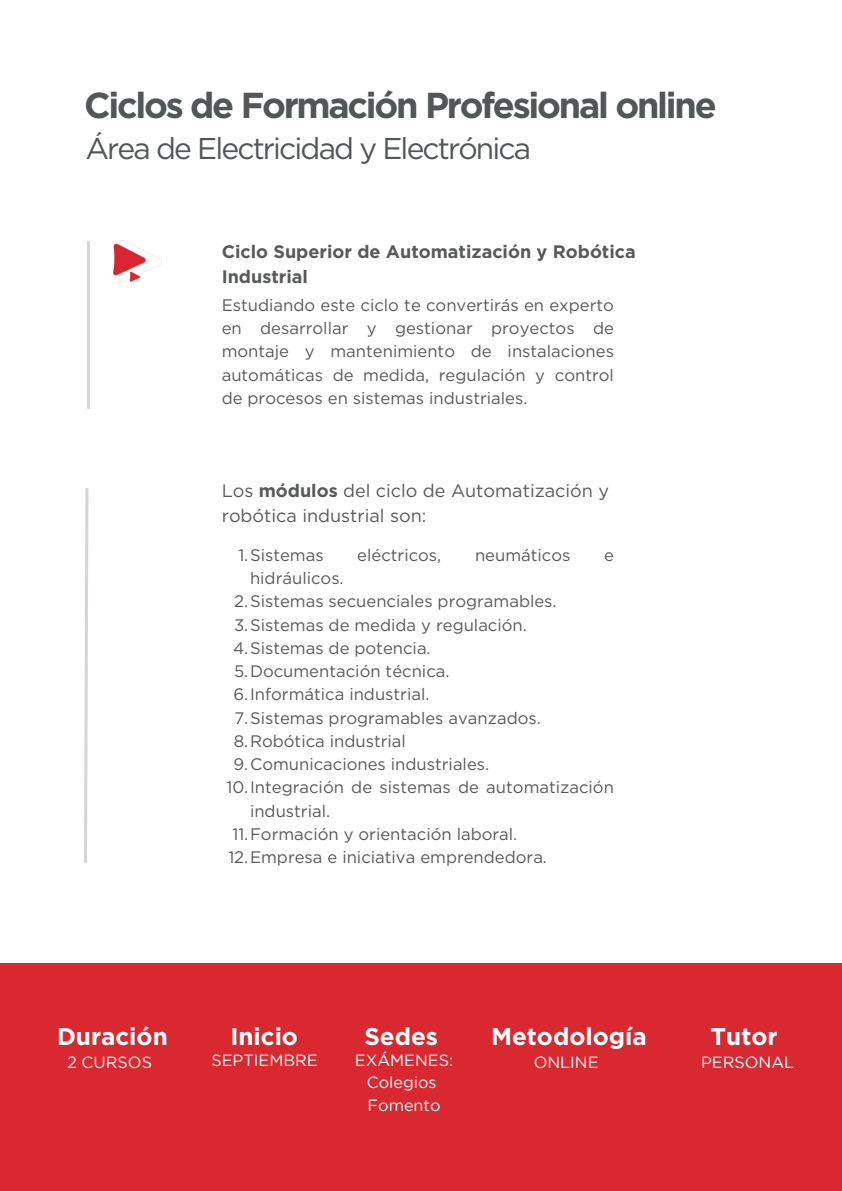
<style>
.page{position:relative;width:842px;height:1191px;background:#fff}
.page>*{position:absolute;margin:0;border:0;box-sizing:border-box;transform-origin:0 0}
.t1{font:700 36px "Gotham";letter-spacing:-.06em;color:#525656}
.t2{font:30px "Gotham";letter-spacing:-.06em;color:#525656}
.t3{font:700 24.2px "Gotham";color:#fff}
.t4{font:18px/24.8px "Gotham";color:#58595a}
.t5{font:700 18px/24.8px "Gotham";color:#58595a}
.t6{font:16.7px/23.2px "Gotham";color:#58595a;text-align:justify}
.t7{font:16.2px "Gotham";color:#fff}
.s1{font-weight:700}
</style>
<div class="page">
<div style="left:0;top:963px;width:842px;height:227px;background:#d9282f"></div>
<hr style="left:87px;top:241px;width:3px;height:168px;background:#d6d4d4">
<svg style="left:84px;top:488px;width:5px;height:375px"></svg>
<img style="left:114px;top:241px;width:47px;height:40px">
<h1 class="t1" style="left:84px;top:84px;width:634px">Ciclos de Formación Profesional online</h1>
<h2 class="t2" style="left:85px;top:130px;width:447px">Área de Electricidad y Electrónica</h2>
<p class="t5" style="left:222px;top:239px;width:416px">Ciclo Superior de Automatización y Robótica<br>Industrial</p>
<p class="t6" style="left:222px;top:293px;width:394px">Estudiando este ciclo te convertirás en experto en desarrollar y gestionar proyectos de montaje y mantenimiento de instalaciones automáticas de medida, regulación y control de procesos en sistemas industriales.</p>
<h6 class="t4" style="left:222px;top:478px;width:389px">Los <span class="s1">módulos</span> del ciclo de Automatización y robótica industrial son:</h6>
<p class="t6" style="left:238px;top:543px;width:87px">1.Sistemas</p>
<p class="t6" style="left:357px;top:543px;width:86px">eléctricos,</p>
<p class="t6" style="left:475px;top:543px;width:97px">neumáticos</p>
<p class="t6" style="left:604px;top:543px;width:11px">e</p>
<p class="t6" style="left:250px;top:566px;width:95px">hidráulicos.</p>
<h3 class="t6" style="left:234px;top:589px;width:324px">2.Sistemas secuenciales programables.</h3>
<h6 class="t6" style="left:234px;top:613px;width:294px">3.Sistemas de medida y regulación.</h6>
<h3 class="t6" style="left:233px;top:636px;width:199px">4.Sistemas de potencia.</h3>
<h6 class="t6" style="left:234px;top:659px;width:217px">5.Documentación técnica.</h6>
<h3 class="t6" style="left:234px;top:682px;width:197px">6.Informática industrial.</h3>
<p class="t6" style="left:234px;top:706px;width:308px">7.Sistemas programables avanzados.</p>
<p class="t6" style="left:234px;top:729px;width:174px">8.Robótica industrial</p>
<p class="t6" style="left:234px;top:752px;width:257px">9.Comunicaciones industriales.</p>
<h3 class="t6" style="left:250px;top:775px;width:365px;text-indent:-24px">10.Integración de sistemas de automatización industrial.</h3>
<h6 class="t6" style="left:232px;top:822px;width:286px">11.Formación y orientación laboral.</h6>
<h3 class="t6" style="left:228px;top:845px;width:320px">12.Empresa e iniciativa emprendedora.</h3>
<p class="t3" style="left:57px;top:1021px;width:112px">Duración</p>
<h4 class="t3" style="left:230px;top:1021px;width:69px">Inicio</h4>
<h5 class="t3" style="left:364px;top:1021px;width:75px">Sedes</h5>
<h5 class="t3" style="left:491px;top:1021px;width:157px">Metodología</h5>
<p class="t7" style="left:67px;top:1052px;width:87px">2 CURSOS</p>
<p class="t3" style="left:711px;top:1021px;width:68px">Tutor</p>
<p class="t7" style="left:211px;top:1049px;width:108px">SEPTIEMBRE</p>
<p class="t7" style="left:355px;top:1049px;width:100px">EXÁMENES:</p>
<p class="t7" style="left:367px;top:1072px;width:71px">Colegios</p>
<p class="t7" style="left:368px;top:1094px;width:75px">Fomento</p>
<p class="t7" style="left:534px;top:1052px;width:66px">ONLINE</p>
<p class="t7" style="left:701px;top:1052px;width:95px">PERSONAL</p>
</div>
